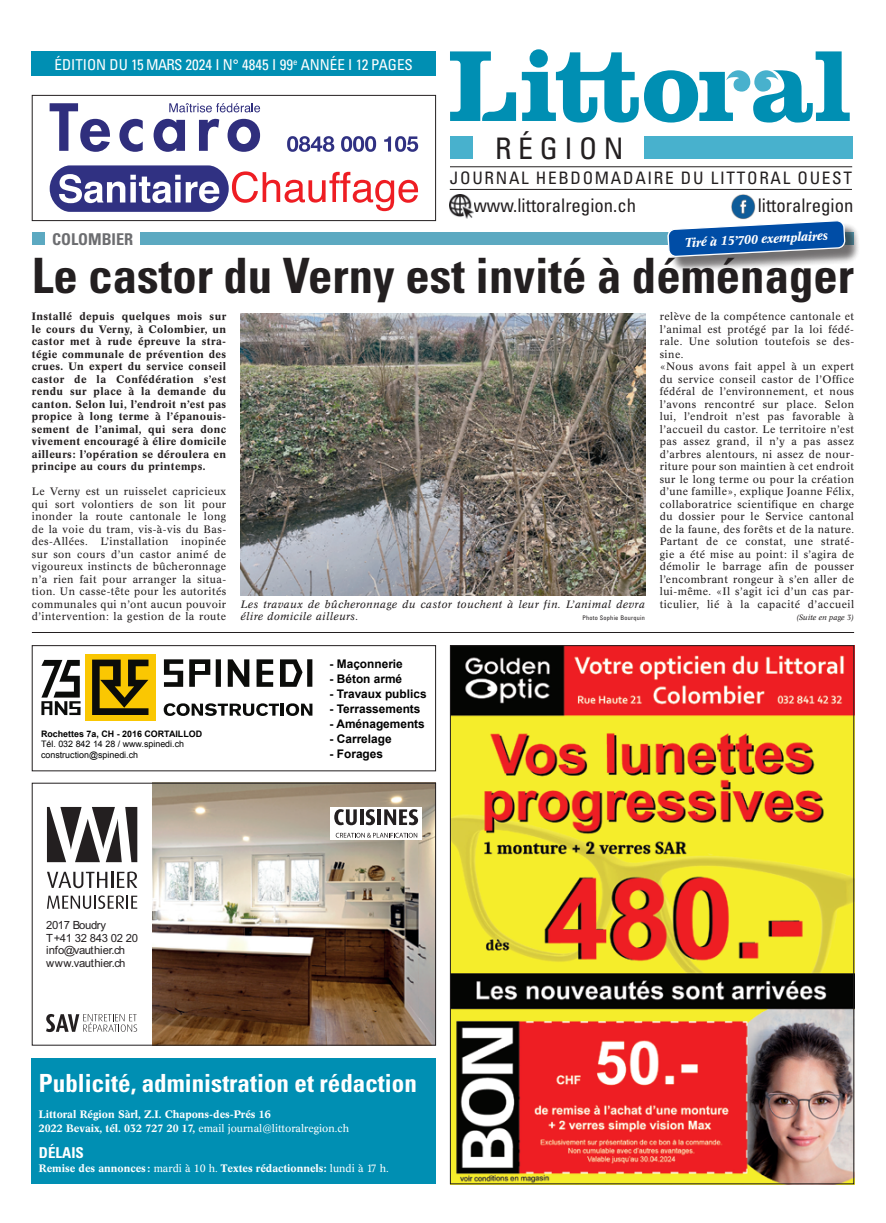
<style>
.page{position:relative;width:886px;height:1223px;background:#fff}
.page>*{position:absolute;margin:0;border:0;box-sizing:border-box;transform-origin:0 0}
.t1{font:700 condensed 48.75px "Univers";color:#231f20}
.t2{font:condensed 29.62px "Univers";letter-spacing:.22em;color:#231f20}
.t3{font:700 condensed 25px "Univers";color:#fff}
.t4{font:condensed 18.75px "Univers";color:#231f20}
.t5{font:condensed 17.12px "Univers";letter-spacing:.1em;color:#231f20}
.t6{font:700 condensed 16.25px "Univers";color:#6c6d70}
.t7{font:condensed 15px "Univers";color:#fff}
.t8{font:700 condensed 15px "Univers";color:#fff}
.t9{font:italic 500 12.5px "Concorde BE";color:#fff}
.t10{font:700 11.88px "Arial";color:#000}
.t11{font:11.25px/12.5px "Arial";letter-spacing:-.03em;color:#231f20}
.t12{font:10.62px/12.5px "Concorde BE";letter-spacing:.04em;color:#231f20;text-align:justify}
.t13{font:500 10.62px/12.5px "Concorde BE";letter-spacing:.04em;color:#231f20;text-align:justify}
.t14{font:500 10.62px/13.8px "Concorde BE";color:#fff}
.t15{font:italic 10.62px/12.5px "Concorde BE";letter-spacing:.04em;color:#231f20}
.t16{font:8.88px/10.6px "Arial";color:#000}
.t17{font:700 8.88px "Arial";color:#000}
.t18{font:italic 7.5px "Concorde BE";color:#231f20}
.t19{font:condensed 6.25px "Univers";letter-spacing:.04em;color:#231f20}
.s1{font-weight:400}
</style>
<div class="page">
<div style="left:140px;top:233px;width:714px;height:12px;background:#5ca9c1"></div>
<div style="left:32px;top:233px;width:13px;height:12px;background:#5ca9c1"></div>
<div style="left:32px;top:51px;width:404px;height:24px;background:#008fb3"></div>
<svg style="left:450px;top:51px;width:66px;height:70px"></svg>
<svg style="left:522px;top:49px;width:328px;height:73px"></svg>
<div style="left:450px;top:137px;width:22px;height:22px;background:#48b1cd"></div>
<div style="left:644px;top:137px;width:208px;height:22px;background:#48b1cd"></div>
<hr style="left:450px;top:166px;width:402px;height:1px;background:#231f20">
<hr style="left:450px;top:189px;width:402px;height:1px;background:#231f20">
<img style="left:731px;top:194px;width:25px;height:25px">
<img style="left:449px;top:195px;width:24px;height:23px">
<div style="left:670px;top:222px;width:190px;height:50px;background:#231f20;opacity:.4"></div>
<svg style="left:668px;top:221px;width:177px;height:35px;background:#3970b1"></svg>
<svg style="left:47px;top:807px;width:90px;height:55px"></svg>
<svg style="left:47px;top:895px;width:90px;height:14px"></svg>
<svg style="left:47px;top:871px;width:90px;height:17px"></svg>
<img style="left:152px;top:785px;width:282px;height:258px">
<svg style="left:46px;top:1014px;width:91px;height:18px"></svg>
<div style="left:331px;top:807px;width:91px;height:32px;background:#fff"></div>
<svg style="left:334px;top:809px;width:23px;height:16px"></svg>
<hr style="left:360px;top:809px;width:3px;height:16px;background:#231f20">
<svg style="left:366px;top:809px;width:9px;height:16px"></svg>
<hr style="left:377px;top:809px;width:4px;height:16px;background:#231f20">
<svg style="left:384px;top:809px;width:34px;height:16px"></svg>
<svg style="left:336px;top:832px;width:81px;height:5px"></svg>
<div style="left:32px;top:783px;width:404px;height:262px;border:1px solid #231f20"></div>
<hr style="left:32px;top:632px;width:822px;height:1px;background:#231f20">
<svg style="left:50px;top:103px;width:60px;height:49px"></svg>
<svg style="left:119px;top:119px;width:24px;height:33px"></svg>
<svg style="left:154px;top:119px;width:31px;height:33px"></svg>
<svg style="left:199px;top:119px;width:20px;height:32px"></svg>
<svg style="left:227px;top:119px;width:33px;height:33px"></svg>
<svg style="left:169px;top:103px;width:91px;height:9px"></svg>
<svg style="left:50px;top:165px;width:368px;height:47px"></svg>
<svg style="left:287px;top:136px;width:47px;height:16px"></svg>
<svg style="left:341px;top:136px;width:35px;height:16px"></svg>
<svg style="left:384px;top:136px;width:34px;height:16px"></svg>
<div style="left:32px;top:95px;width:404px;height:126px;border:1px solid #231f20"></div>
<div style="left:32px;top:1058px;width:404px;height:125px;background:#008fb3"></div>
<img style="left:241px;top:314px;width:404px;height:281px">
<img style="left:452px;top:647px;width:400px;height:535px">
<svg style="left:228px;top:659px;width:21px;height:28px"></svg>
<svg style="left:164px;top:659px;width:19px;height:28px"></svg>
<div style="left:216px;top:659px;width:5px;height:28px;background:#0b0c0a"></div>
<div style="left:307px;top:659px;width:5px;height:27px;background:#0b0c0a"></div>
<svg style="left:280px;top:659px;width:23px;height:27px"></svg>
<svg style="left:257px;top:659px;width:16px;height:27px"></svg>
<svg style="left:164px;top:703px;width:148px;height:13px"></svg>
<svg style="left:189px;top:659px;width:21px;height:27px"></svg>
<div style="left:195px;top:664px;width:10px;height:6px;background:#fff"></div>
<div style="left:86px;top:654px;width:70px;height:66px;background:#fac702"></div>
<svg style="left:92px;top:659px;width:56px;height:56px"></svg>
<svg style="left:41px;top:660px;width:40px;height:55px"></svg>
<div style="left:32px;top:645px;width:404px;height:126px;border:1px solid #231f20"></div>
<h3 class="t7" style="left:55px;top:55px;width:360px">ÉDITION DU 15 MARS 2024 I N° 4845 I 99<sup>e</sup> ANNÉE I 12 PAGES</h3>
<h3 class="t6" style="left:52px;top:229px;width:83px">COLOMBIER</h3>
<h2 class="t2" style="left:495px;top:130px;width:130px">RÉGION</h2>
<h3 class="t4" style="left:473px;top:194px;width:164px">www.littoralregion.ch</h3>
<h3 class="t4" style="left:758px;top:194px;width:97px">littoralregion</h3>
<p class="t9" style="left:684px;top:235px;width:145px;rotate:-3deg">Tiré à 15’700 exemplaires</p>
<h3 class="t5" style="left:450px;top:167px;width:403px">JOURNAL HEBDOMADAIRE DU LITTORAL OUEST</h3>
<h1 class="t1" style="left:32px;top:245px;width:824px">Le castor du Verny est invité à déménager</h1>
<p class="t13" style="left:32px;top:310px;width:196px">Installé depuis quelques mois sur le cours du Verny, à Colombier, un castor met à rude épreuve la stra&shy;tégie communale de prévention des crues. Un expert du service conseil castor de la Confédération s’est rendu sur place à la demande du canton. Selon lui, l’endroit n’est pas propice à long terme à l’épanouis&shy;sement de l’animal, qui sera donc vivement encouragé à élire domicile ailleurs: l’opération se déroulera en principe au cours du printemps.</p>
<p class="t12" style="left:32px;top:485px;width:196px">Le Verny est un ruisselet capricieux qui sort volontiers de son lit pour inonder la route cantonale le long de la voie du tram, vis-à-vis du Bas&shy;des-Allées. L’installation inopinée sur son cours d’un castor animé de vigoureux instincts de bûcheronnage n’a rien fait pour arranger la situa&shy;tion. Un casse-tête pour les autorités communales qui n’ont aucun pouvoir d’intervention: la gestion de la route</p>
<p class="t17" style="left:41px;top:727px;width:163px">Rochettes 7a, CH - 2016 CORTAILLOD</p>
<p class="t16" style="left:41px;top:739px;width:145px">Tél. 032 842 14 28 / www.spinedi.ch construction@spinedi.ch</p>
<p class="t15" style="left:241px;top:598px;width:405px">Les travaux de bûcheronnage du castor touchent à leur fin. L’animal devra élire domicile ailleurs.</p>
<p class="t19" style="left:582px;top:614px;width:64px">Photo Sophie Bourquin</p>
<p class="t10" style="left:330px;top:655px;width:75px">- Maçonnerie</p>
<p class="t10" style="left:330px;top:670px;width:74px">- Béton armé</p>
<p class="t10" style="left:330px;top:685px;width:99px">- Travaux publics</p>
<p class="t10" style="left:330px;top:700px;width:92px">- Terrassements</p>
<p class="t10" style="left:330px;top:715px;width:97px">- Aménagements</p>
<p class="t10" style="left:330px;top:730px;width:64px">- Carrelage</p>
<p class="t10" style="left:330px;top:745px;width:55px">- Forages</p>
<p class="t12" style="left:660px;top:310px;width:196px;text-align:left">relève de la compétence cantonale et l’animal est protégé par la loi fédé&shy;rale. Une solution toutefois se des&shy;sine.<br>«Nous avons fait appel à un expert du service conseil castor de l’Office fédéral de l’environnement, et nous l’avons rencontré sur place. Selon lui, l’endroit n’est pas favorable à l’accueil du castor. Le territoire n’est pas assez grand, il n’y a pas assez d’arbres alentours, ni assez de nour&shy;riture pour son maintien à cet endroit sur le long terme ou pour la création d’une famille», explique Joanne Félix, collaboratrice scientifique en charge du dossier pour le Service cantonal de la faune, des forêts et de la nature.<br>Partant de ce constat, une straté&shy;gie a été mise au point: il s’agira de démolir le barrage afin de pousser l’encombrant rongeur à s’en aller de lui-même. «Il s’agit ici d’un cas par&shy;ticulier, lié à la capacité d’accueil</p>
<p class="t18" style="left:796px;top:613px;width:59px">(Suite en page 3)</p>
<p class="t11" style="left:46px;top:919px;width:93px">2017 Boudry<br>T +41 32 843 02 20 info@vauthier.ch www.vauthier.ch</p>
<h3 class="t3" style="left:39px;top:1067px;width:379px">Publicité, administration et rédaction</h3>
<p class="t14" style="left:39px;top:1107px;width:312px">Littoral Région Sàrl, Z.I. Chapons-des-Prés 16<br>2022 Bevaix, tél. 032 727 20 17, <span class="s1">email journal@littoralregion.ch</span></p>
<h3 class="t8" style="left:39px;top:1143px;width:46px">DÉLAIS</h3>
<p class="t14" style="left:39px;top:1161px;width:351px">Remise des annonces : <span class="s1">mardi à 10 h.</span> Textes rédactionnels: <span class="s1">lundi à 17 h.</span></p>
</div>
